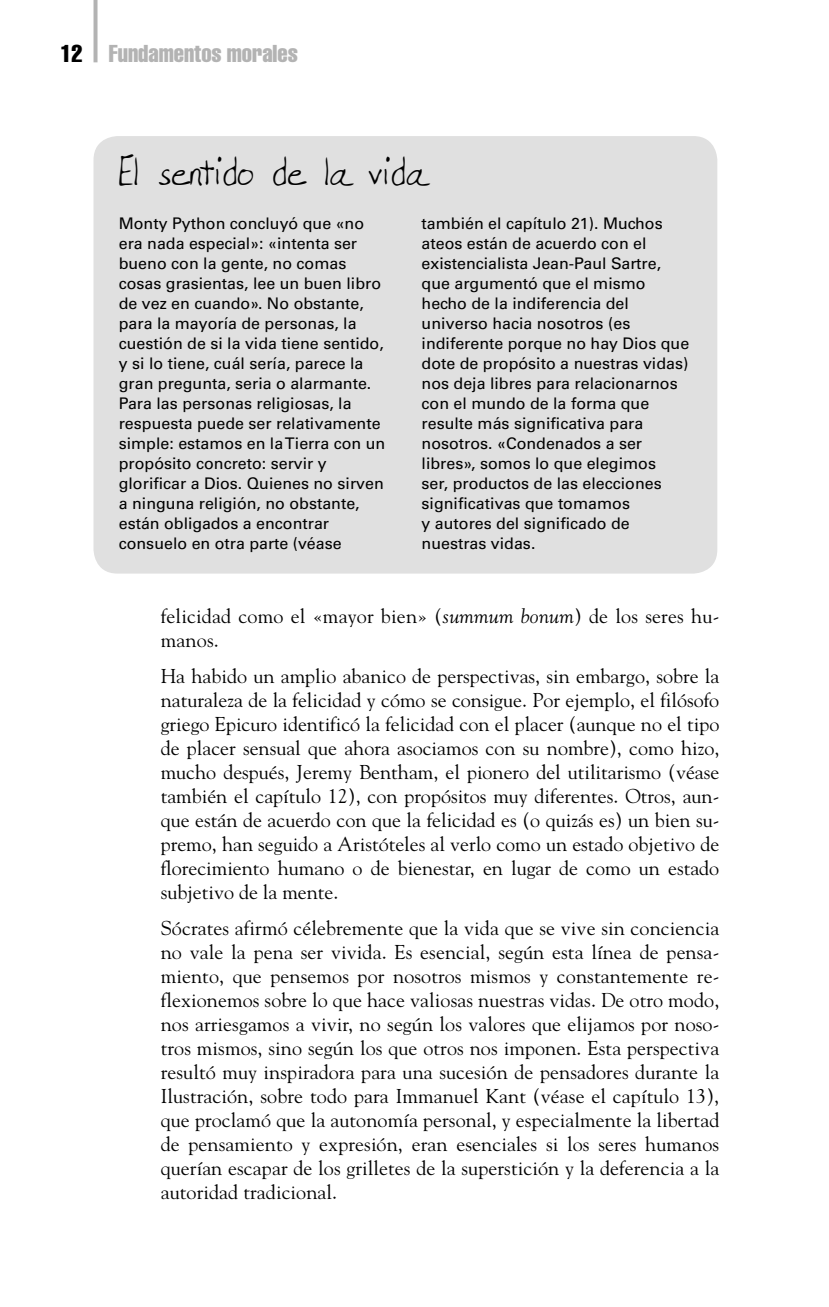
<style>
.page{position:relative;width:829px;height:1307px;background:#fff}
.page>*{position:absolute;margin:0;border:0;box-sizing:border-box;transform-origin:0 0}
.t1{font:48px "Newells Hand";color:#000}
.t2{font:24px "Helvetica LT Std Comp";color:#b3b3b3}
.t3{font:20px/24px "Goudy Std";letter-spacing:.005em;color:#000;text-align:justify}
.t4{font:16px/20px "Univers LT Std";color:#000}
.s1{color:#000}
.s2{font-style:italic}
</style>
<div class="page">
<svg style="left:93px;top:0;width:4px;height:62px"></svg>
<div style="left:93px;top:136px;width:624px;height:438px;background:#e0e0e0;border-radius:24px"></div>
<p class="t2" style="left:60px;top:40px;width:239px"><span class="s1">12</span> Fundamentos morales</p>
<p class="t1" style="left:116px;top:140px;width:311px">El sentido de la vida</p>
<p class="t4" style="left:119px;top:214px;width:268px">Monty Python concluyó que «no era nada especial»: «intenta ser bueno con la gente, no comas cosas grasientas, lee un buen libro de vez en cuando». No obstante, para la mayoría de personas, la cuestión de si la vida tiene sentido, y si lo tiene, cuál sería, parece la gran pregunta, seria o alarmante.<br>Para las personas religiosas, la respuesta puede ser relativamente simple: estamos en laTierra con un propósito concreto: servir y glorificar a Dios. Quienes no sirven a ninguna religión, no obstante, están obligados a encontrar consuelo en otra parte (véase</p>
<p class="t4" style="left:421px;top:214px;width:269px">también el capítulo 21). Muchos ateos están de acuerdo con el existencialista Jean-Paul Sartre, que argumentó que el mismo hecho de la indiferencia del universo hacia nosotros (es indiferente porque no hay Dios que dote de propósito a nuestras vidas) nos deja libres para relacionarnos con el mundo de la forma que resulte más significativa para nosotros. «Condenados a ser libres», somos lo que elegimos<br>ser, productos de las elecciones significativas que tomamos<br>y autores del significado de nuestras vidas.</p>
<p class="t3" style="left:161px;top:604px;width:560px">felicidad como el «mayor bien» (<span class="s2">summum bonum</span>) de los seres hu&shy;manos.</p>
<p class="t3" style="left:161px;top:664px;width:560px">Ha habido un amplio abanico de perspectivas, sin embargo, sobre la naturaleza de la felicidad y cómo se consigue. Por ejemplo, el filósofo griego Epicuro identificó la felicidad con el placer (aunque no el tipo de placer sensual que ahora asociamos con su nombre), como hizo, mucho después, Jeremy Bentham, el pionero del utilitarismo (véase también el capítulo 12), con propósitos muy diferentes. Otros, aun&shy;que están de acuerdo con que la felicidad es (o quizás es) un bien su&shy;premo, han seguido a Aristóteles al verlo como un estado objetivo de florecimiento humano o de bienestar, en lugar de como un estado subjetivo de la mente.</p>
<p class="t3" style="left:161px;top:916px;width:560px">Sócrates afirmó célebremente que la vida que se vive sin conciencia no vale la pena ser vivida. Es esencial, según esta línea de pensa&shy;miento, que pensemos por nosotros mismos y constantemente re&shy;flexionemos sobre lo que hace valiosas nuestras vidas. De otro modo, nos arriesgamos a vivir, no según los valores que elijamos por noso&shy;tros mismos, sino según los que otros nos imponen. Esta perspectiva resultó muy inspiradora para una sucesión de pensadores durante la Ilustración, sobre todo para Immanuel Kant (véase el capítulo 13), que proclamó que la autonomía personal, y especialmente la libertad de pensamiento y expresión, eran esenciales si los seres humanos querían escapar de los grilletes de la superstición y la deferencia a la autoridad tradicional.</p>
</div>
